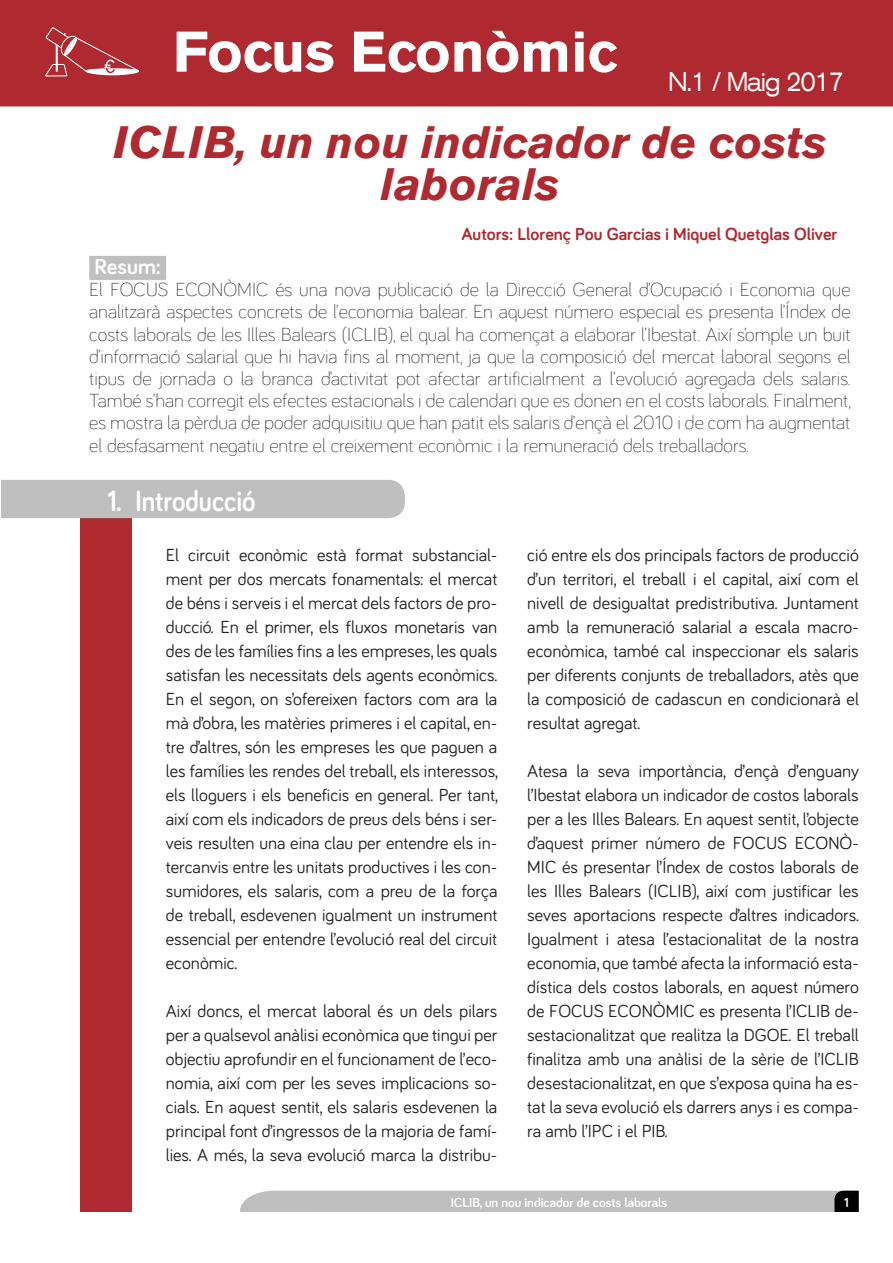
<style>
.page{position:relative;width:893px;height:1263px;background:#fff}
.page>*{position:absolute;margin:0;border:0;box-sizing:border-box;transform-origin:0 0}
.t1{font:700 56.7px "Akzidenz Grotesk BE";color:#fff}
.Titular_Focus{font:italic 700 45px/42px "Akzidenz Grotesk BE";color:#ae2a30;text-align:center}
.t2{font:700 30px "Bariol";color:#fff;scale:.9 1}
.Titular_grafic{font:expanded 26.85px "Akzidenz Grotesk BE";letter-spacing:-.05em;color:#fff;scale:.8 1}
.Abstract_Focus{font:700 22.5px "Bariol";color:#fff}
.Abstract_Focus-2{font:300 19.5px/22.2px "Bariol";color:#231f20;text-align:justify}
.Normal_2{font:18px/24px "Bariol";color:#231f20;text-align:justify}
.t3{font:700 18px "Bariol";color:#ae2a30}
.t4{font:700 13.5px "Bariol";color:#fff}
</style>
<div class="page">
<div style="left:240px;top:1191px;width:68px;height:40px;background:#bfbfbf;border-radius:50%"></div>
<div style="left:239px;top:1212px;width:634px;height:19px;background:#fff"></div>
<div style="left:282px;top:1191px;width:577px;height:21px;background:#bfbfbf"></div>
<div style="left:81px;top:486px;width:51px;height:726px;background:#ae2a30"></div>
<div style="left:0;top:0;width:893px;height:106px;background:#ae2a30"></div>
<div style="left:1px;top:480px;width:404px;height:38px;background:#bfbfbf"></div>
<div style="left:89px;top:256px;width:77px;height:24px;background:#bfbfbf"></div>
<svg style="left:45px;top:27px;width:94px;height:50px"></svg>
<p class="t1" style="left:173px;top:19px;width:445px">Focus Econòmic</p>
<p class="Titular_grafic" style="left:668px;top:66px;width:221px">N.1 / Maig 2017</p>
<p class="Titular_Focus" style="left:113px;top:121px;width:715px">ICLIB, un nou indicador de costs laborals</p>
<p class="t3" style="left:461px;top:221px;width:377px">Autors: Llorenç Pou Garcias i Miquel Quetglas Oliver</p>
<p class="Abstract_Focus" style="left:94px;top:251px;width:68px">Resum:</p>
<p class="Abstract_Focus-2" style="left:89px;top:277px;width:763px">El FOCUS ECONÒMIC és una nova publicació de la Direcció General d’Ocupació i Economia que analitzarà aspectes concrets de l’economia balear. En aquest número especial es presenta l’Índex de costs laborals de les Illes Balears (ICLIB), el qual ha començat a elaborar l’Ibestat. Així s’omple un buit d’informació salarial que hi havia fins al moment, ja que la composició del mercat laboral segons el tipus de jornada o la branca d’activitat pot afectar artificialment a l’evolució agregada dels salaris.<br>També s’han corregit els efectes estacionals i de calendari que es donen en el costs laborals. Finalment, es mostra la pèrdua de poder adquisitiu que han patit els salaris d’ençà el 2010 i de com ha augmentat el desfasament negatiu entre el creixement econòmic i la remuneració dels treballadors.</p>
<p class="t2" style="left:107px;top:480px;width:166px">1. Introducció</p>
<p class="Normal_2" style="left:166px;top:542px;width:334px">El circuit econòmic està format substancial&shy;ment per dos mercats fonamentals: el mercat de béns i serveis i el mercat dels factors de pro&shy;ducció. En el primer, els fluxos monetaris van des de les famílies fins a les empreses, les quals satisfan les necessitats dels agents econòmics.<br>En el segon, on s’ofereixen factors com ara la mà d’obra, les matèries primeres i el capital, en&shy;tre d’altres, són les empreses les que paguen a les famílies les rendes del treball, els interessos, els lloguers i els beneficis en general. Per tant, així com els indicadors de preus dels béns i ser&shy;veis resulten una eina clau per entendre els in&shy;tercanvis entre les unitats productives i les con&shy;sumidores, els salaris, com a preu de la força de treball, esdevenen igualment un instrument essencial per entendre l’evolució real del circuit econòmic.</p>
<p class="Normal_2" style="left:166px;top:998px;width:333px">Així doncs, el mercat laboral és un dels pilars per a qualsevol anàlisi econòmica que tingui per objectiu aprofundir en el funcionament de l’eco&shy;nomia, així com per les seves implicacions so&shy;cials. En aquest sentit, els salaris esdevenen la principal font d’ingressos de la majoria de famí&shy;lies. A més, la seva evolució marca la distribu-</p>
<p class="Normal_2" style="left:527px;top:542px;width:333px">ció entre els dos principals factors de producció d’un territori, el treball i el capital, així com el nivell de desigualtat predistributiva. Juntament amb la remuneració salarial a escala macro&shy;econòmica, també cal inspeccionar els salaris per diferents conjunts de treballadors, atès que la composició de cadascun en condicionarà el resultat agregat.</p>
<p class="Normal_2" style="left:527px;top:758px;width:333px">Atesa la seva importància, d’ençà d’enguany l’Ibestat elabora un indicador de costos laborals per a les Illes Balears. En aquest sentit, l’objecte d’aquest primer número de FOCUS ECONÒ-MIC és presentar l’Índex de costos laborals de les Illes Balears (ICLIB), així com justificar les seves aportacions respecte d’altres indicadors.<br>Igualment i atesa l’estacionalitat de la nostra economia, que també afecta la informació esta&shy;dística dels costos laborals, en aquest número de FOCUS ECONÒMIC es presenta l’ICLIB de&shy;sestacionalitzat que realitza la DGOE. El treball finalitza amb una anàlisi de la sèrie de l’ICLIB desestacionalitzat, en que s’exposa quina ha es&shy;tat la seva evolució els darrers anys i es compa&shy;ra amb l’IPC i el PIB.</p>
<p class="t4" style="left:451px;top:1193px;width:218px">ICLIB, un nou indicador de costs laborals</p>
<p class="t4" style="left:844px;top:1193px;width:6px">1</p>
</div>
